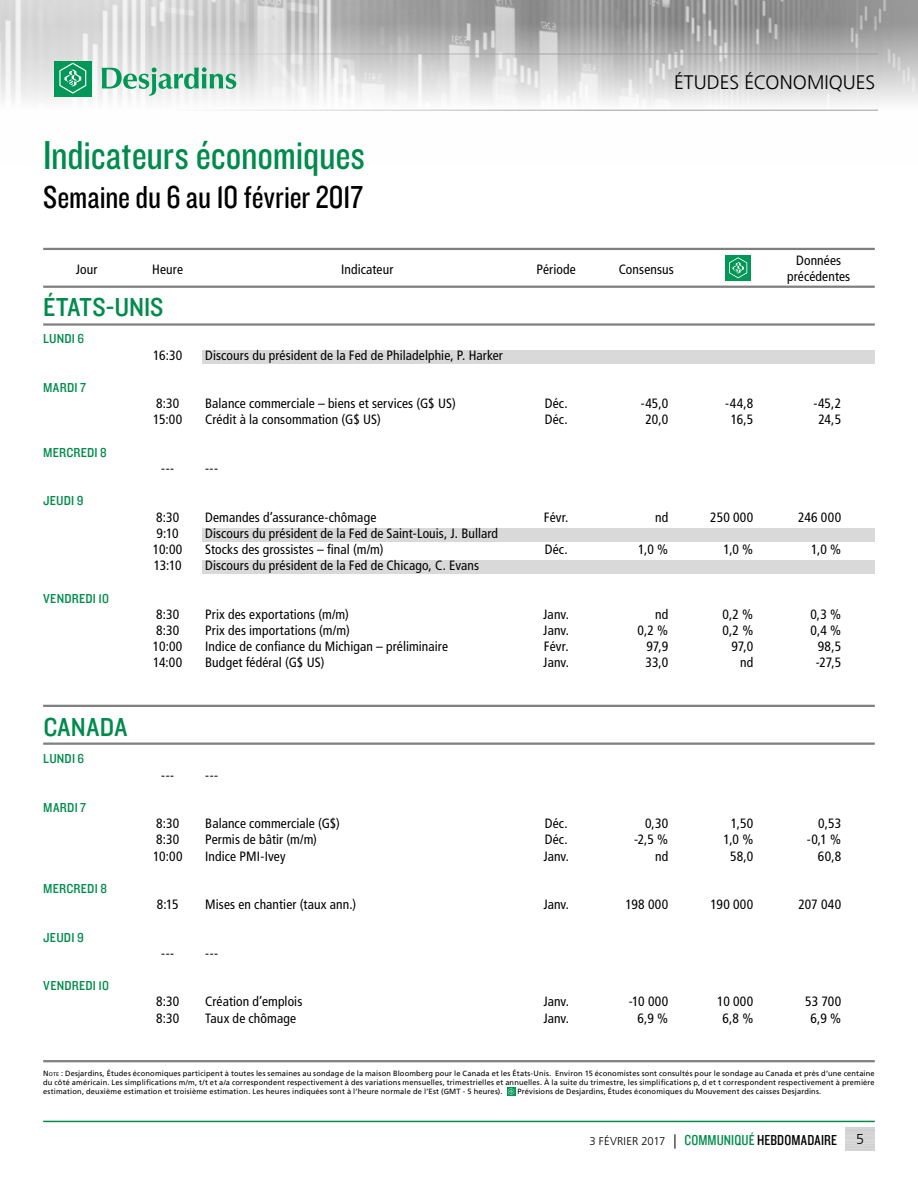
<style>
.page{position:relative;width:918px;height:1188px;background:#fff}
.page>*{position:absolute;margin:0;border:0;box-sizing:border-box;transform-origin:0 0}
.t1{font:42px "Knockout 29 Junior Ltweight";letter-spacing:-.005em;color:#008b4d}
.t2{font:33px "Knockout 29 Junior Ltweight";color:#000}
.t3{font:27px "Knockout 30 Junior Welterwt";letter-spacing:.005em;color:#008b4d}
.t4{font:300 19.5px "Frutiger LT";color:#000}
.t5{font:300 14.25px "Frutiger LT";color:#000}
.t6{font:condensed 13.5px/16.2px "Frutiger LT";letter-spacing:.01em;color:#000;text-align:center}
.t7{font:13.5px "Knockout 30 Junior Welterwt";letter-spacing:.015em;color:#008b4d}
.t8{font:300 11.25px "Frutiger LT";letter-spacing:.015em;color:#000}
.t9{font:7.5px/9px "Frutiger LT";letter-spacing:.025em;color:#000;text-align:justify}
.s1{font-style:inherit}
.s2{font-size:5.25px}
.s3{font-size:14.25px}
.s4{font-family:"Knockout 29 Junior Ltweight";font-weight:400;font-size:15px;color:#008b4d}
.s5{font-family:"Knockout 29 Junior Ltweight";font-weight:400;font-size:15px}
</style>
<div class="page">
<img style="left:0;top:0;width:918px;height:110px">
<hr style="left:0;top:54px;width:878px;height:1px;background:#9d9d9c">
<hr style="left:0;top:110px;width:878px;height:1px;background:#9d9d9c">
<div style="left:54px;top:61px;width:38px;height:36px;background:#009757"></div>
<svg style="left:59px;top:63px;width:27px;height:31px"></svg>
<svg style="left:102px;top:67px;width:134px;height:29px"></svg>
<hr style="left:43px;top:1121px;width:832px;height:1px;background:#008b4d">
<hr style="left:43px;top:1060px;width:832px;height:2px;background:#7f7f7f">
<div style="left:507px;top:1087px;width:8px;height:9px;background:#009757"></div>
<svg style="left:508px;top:1088px;width:6px;height:7px"></svg>
<hr style="left:43px;top:705px;width:832px;height:2px;background:#7f7f7f">
<hr style="left:43px;top:743px;width:832px;height:2px;background:#7f7f7f">
<hr style="left:43px;top:248px;width:832px;height:2px;background:#7f7f7f">
<hr style="left:43px;top:286px;width:832px;height:2px;background:#7f7f7f">
<hr style="left:43px;top:323px;width:832px;height:3px;background:#7f7f7f">
<div style="left:726px;top:255px;width:25px;height:26px;background:#009757"></div>
<svg style="left:729px;top:257px;width:18px;height:21px"></svg>
<div style="left:202px;top:528px;width:673px;height:14px;background:#d9d9d9"></div>
<div style="left:202px;top:561px;width:673px;height:13px;background:#d9d9d9"></div>
<div style="left:202px;top:350px;width:673px;height:13px;background:#d9d9d9"></div>
<h1 class="t1" style="left:43px;top:128px;width:323px">Indicateurs économiques</h1>
<h2 class="t2" style="left:43px;top:176px;width:321px">Semaine du 6 au 10 février 2017</h2>
<h3 class="t4" style="left:674px;top:72px;width:203px">ÉTUDES ÉCONOMIQUES</h3>
<p class="t6" style="left:787px;top:252px;width:65px">Données précédentes</p>
<p class="t6" style="left:76px;top:261px;width:23px">Jour</p>
<p class="t6" style="left:152px;top:261px;width:32px">Heure</p>
<p class="t6" style="left:341px;top:261px;width:54px">Indicateur</p>
<p class="t6" style="left:537px;top:261px;width:41px">Période</p>
<p class="t6" style="left:619px;top:261px;width:57px">Consensus</p>
<h3 class="t3" style="left:43px;top:289px;width:122px">ÉTATS-UNIS</h3>
<p class="t7" style="left:43px;top:330px;width:42px">LUNDI 6</p>
<p class="t6" style="left:153px;top:347px;width:31px">16:30</p>
<p class="t6" style="left:205px;top:347px;width:299px">Discours du président de la Fed de Philadelphie, P. Harker</p>
<p class="t7" style="left:43px;top:378px;width:44px">MARDI 7</p>
<p class="t6" style="left:156px;top:396px;width:25px">8:30</p>
<p class="t6" style="left:205px;top:396px;width:252px">Balance commerciale – biens et services (G$ US)</p>
<p class="t6" style="left:545px;top:396px;width:24px">Déc.</p>
<p class="t6" style="left:641px;top:396px;width:29px">-45,0</p>
<p class="t6" style="left:725px;top:396px;width:30px">-44,8</p>
<p class="t6" style="left:814px;top:396px;width:29px">-45,2</p>
<p class="t6" style="left:153px;top:412px;width:31px">15:00</p>
<p class="t6" style="left:205px;top:412px;width:177px">Crédit à la consommation (G$ US)</p>
<p class="t6" style="left:545px;top:412px;width:24px">Déc.</p>
<p class="t6" style="left:645px;top:412px;width:24px">20,0</p>
<p class="t6" style="left:731px;top:412px;width:24px">16,5</p>
<p class="t6" style="left:818px;top:412px;width:24px">24,5</p>
<p class="t7" style="left:43px;top:443px;width:65px">MERCREDI 8</p>
<p class="t6" style="left:161px;top:460px;width:14px">---</p>
<p class="t6" style="left:205px;top:460px;width:14px">---</p>
<p class="t7" style="left:43px;top:492px;width:42px">JEUDI 9</p>
<p class="t6" style="left:156px;top:509px;width:25px">8:30</p>
<p class="t6" style="left:205px;top:509px;width:173px">Demandes d’assurance-chômage</p>
<p class="t6" style="left:544px;top:509px;width:26px">Févr.</p>
<p class="t6" style="left:655px;top:509px;width:15px">nd</p>
<p class="t6" style="left:710px;top:509px;width:45px">250 000</p>
<p class="t6" style="left:798px;top:509px;width:45px">246 000</p>
<p class="t6" style="left:157px;top:525px;width:24px">9:10</p>
<p class="t6" style="left:205px;top:525px;width:294px">Discours du président de la Fed de Saint-Louis, J. Bullard</p>
<p class="t6" style="left:153px;top:541px;width:31px">10:00</p>
<p class="t6" style="left:205px;top:541px;width:180px">Stocks des grossistes – final (m/m)</p>
<p class="t6" style="left:545px;top:541px;width:24px">Déc.</p>
<p class="t6" style="left:638px;top:541px;width:31px">1,0 %</p>
<p class="t6" style="left:723px;top:541px;width:31px">1,0 %</p>
<p class="t6" style="left:811px;top:541px;width:31px">1,0 %</p>
<p class="t6" style="left:154px;top:558px;width:29px">13:10</p>
<p class="t6" style="left:205px;top:558px;width:276px">Discours du président de la Fed de Chicago, C. Evans</p>
<p class="t7" style="left:43px;top:589px;width:67px">VENDREDI 10</p>
<p class="t6" style="left:156px;top:606px;width:25px">8:30</p>
<p class="t6" style="left:205px;top:606px;width:145px">Prix des exportations (m/m)</p>
<p class="t6" style="left:543px;top:606px;width:27px">Janv.</p>
<p class="t6" style="left:655px;top:606px;width:15px">nd</p>
<p class="t6" style="left:722px;top:606px;width:32px">0,2 %</p>
<p class="t6" style="left:810px;top:606px;width:32px">0,3 %</p>
<p class="t6" style="left:156px;top:622px;width:25px">8:30</p>
<p class="t6" style="left:205px;top:622px;width:146px">Prix des importations (m/m)</p>
<p class="t6" style="left:543px;top:622px;width:27px">Janv.</p>
<p class="t6" style="left:637px;top:622px;width:32px">0,2 %</p>
<p class="t6" style="left:722px;top:622px;width:32px">0,2 %</p>
<p class="t6" style="left:811px;top:622px;width:32px">0,4 %</p>
<p class="t6" style="left:153px;top:639px;width:31px">10:00</p>
<p class="t6" style="left:205px;top:639px;width:244px">Indice de confiance du Michigan – préliminaire</p>
<p class="t6" style="left:544px;top:639px;width:26px">Févr.</p>
<p class="t6" style="left:646px;top:639px;width:23px">97,9</p>
<p class="t6" style="left:732px;top:639px;width:23px">97,0</p>
<p class="t6" style="left:818px;top:639px;width:25px">98,5</p>
<p class="t6" style="left:153px;top:655px;width:31px">14:00</p>
<p class="t6" style="left:205px;top:655px;width:121px">Budget fédéral (G$ US)</p>
<p class="t6" style="left:543px;top:655px;width:27px">Janv.</p>
<p class="t6" style="left:646px;top:655px;width:24px">33,0</p>
<p class="t6" style="left:740px;top:655px;width:15px">nd</p>
<p class="t6" style="left:816px;top:655px;width:27px">-27,5</p>
<h3 class="t3" style="left:43px;top:708px;width:85px">CANADA</h3>
<p class="t7" style="left:43px;top:750px;width:42px">LUNDI 6</p>
<p class="t7" style="left:43px;top:798px;width:44px">MARDI 7</p>
<p class="t7" style="left:43px;top:879px;width:65px">MERCREDI 8</p>
<p class="t7" style="left:43px;top:928px;width:42px">JEUDI 9</p>
<p class="t7" style="left:43px;top:977px;width:67px">VENDREDI 10</p>
<p class="t6" style="left:161px;top:767px;width:14px">---</p>
<p class="t6" style="left:205px;top:767px;width:14px">---</p>
<p class="t6" style="left:156px;top:816px;width:25px">8:30</p>
<p class="t6" style="left:205px;top:816px;width:136px">Balance commerciale (G$)</p>
<p class="t6" style="left:545px;top:816px;width:24px">Déc.</p>
<p class="t6" style="left:645px;top:816px;width:25px">0,30</p>
<p class="t6" style="left:731px;top:816px;width:24px">1,50</p>
<p class="t6" style="left:818px;top:816px;width:24px">0,53</p>
<p class="t6" style="left:156px;top:832px;width:25px">8:30</p>
<p class="t6" style="left:205px;top:832px;width:113px">Permis de bâtir (m/m)</p>
<p class="t6" style="left:545px;top:832px;width:24px">Déc.</p>
<p class="t6" style="left:634px;top:832px;width:36px">-2,5 %</p>
<p class="t6" style="left:723px;top:832px;width:31px">1,0 %</p>
<p class="t6" style="left:807px;top:832px;width:36px">-0,1 %</p>
<p class="t6" style="left:153px;top:848px;width:31px">10:00</p>
<p class="t6" style="left:205px;top:848px;width:82px">Indice PMI-Ivey</p>
<p class="t6" style="left:543px;top:848px;width:27px">Janv.</p>
<p class="t6" style="left:655px;top:848px;width:15px">nd</p>
<p class="t6" style="left:730px;top:848px;width:25px">58,0</p>
<p class="t6" style="left:818px;top:848px;width:25px">60,8</p>
<p class="t6" style="left:157px;top:897px;width:23px">8:15</p>
<p class="t6" style="left:205px;top:897px;width:153px">Mises en chantier (taux ann.)</p>
<p class="t6" style="left:543px;top:897px;width:27px">Janv.</p>
<p class="t6" style="left:626px;top:897px;width:44px">198 000</p>
<p class="t6" style="left:711px;top:897px;width:44px">190 000</p>
<p class="t6" style="left:799px;top:897px;width:44px">207 040</p>
<p class="t6" style="left:161px;top:945px;width:14px">---</p>
<p class="t6" style="left:205px;top:945px;width:14px">---</p>
<p class="t6" style="left:156px;top:994px;width:25px">8:30</p>
<p class="t6" style="left:205px;top:994px;width:99px">Création d’emplois</p>
<p class="t6" style="left:543px;top:994px;width:27px">Janv.</p>
<p class="t6" style="left:629px;top:994px;width:41px">-10 000</p>
<p class="t6" style="left:717px;top:994px;width:38px">10 000</p>
<p class="t6" style="left:805px;top:994px;width:38px">53 700</p>
<p class="t6" style="left:156px;top:1010px;width:25px">8:30</p>
<p class="t6" style="left:205px;top:1010px;width:92px">Taux de chômage</p>
<p class="t6" style="left:543px;top:1010px;width:27px">Janv.</p>
<p class="t6" style="left:638px;top:1010px;width:32px">6,9 %</p>
<p class="t6" style="left:723px;top:1010px;width:32px">6,8 %</p>
<p class="t6" style="left:811px;top:1010px;width:32px">6,9 %</p>
<p class="t9" style="left:43px;top:1068px;width:833px"><span class="s1">N</span><span class="s2">ote</span> <span class="s1">:</span> Desjardins, Études économiques participent à toutes les semaines au sondage de la maison Bloomberg pour le Canada et les États-Unis. Environ 15 économistes sont consultés pour le sondage au Canada et près d’une centaine du côté américain. Les simplifications m/m, t/t et a/a correspondent respectivement à des variations mensuelles, trimestrielles et annuelles. À la suite du trimestre, les simplifications p, d et t correspondent respectivement à première estimation, deuxième estimation et troisième estimation. Les heures indiquées sont à l’heure normale de l’Est (GMT - 5 heures).</p>
<p class="t9" style="left:517px;top:1086px;width:305px">Prévisions de Desjardins, Études économiques du Mouvement des caisses Desjardins.</p>
<p class="t8" style="left:589px;top:1135px;width:249px">3 FÉVRIER 2017 <span class="s3">|</span> <span class="s4">COMMUNIQUÉ</span> <span class="s5">HEBDOMADAIRE</span></p>
<p class="t5" style="left:856px;top:1131px;width:9px">5</p>
</div>
